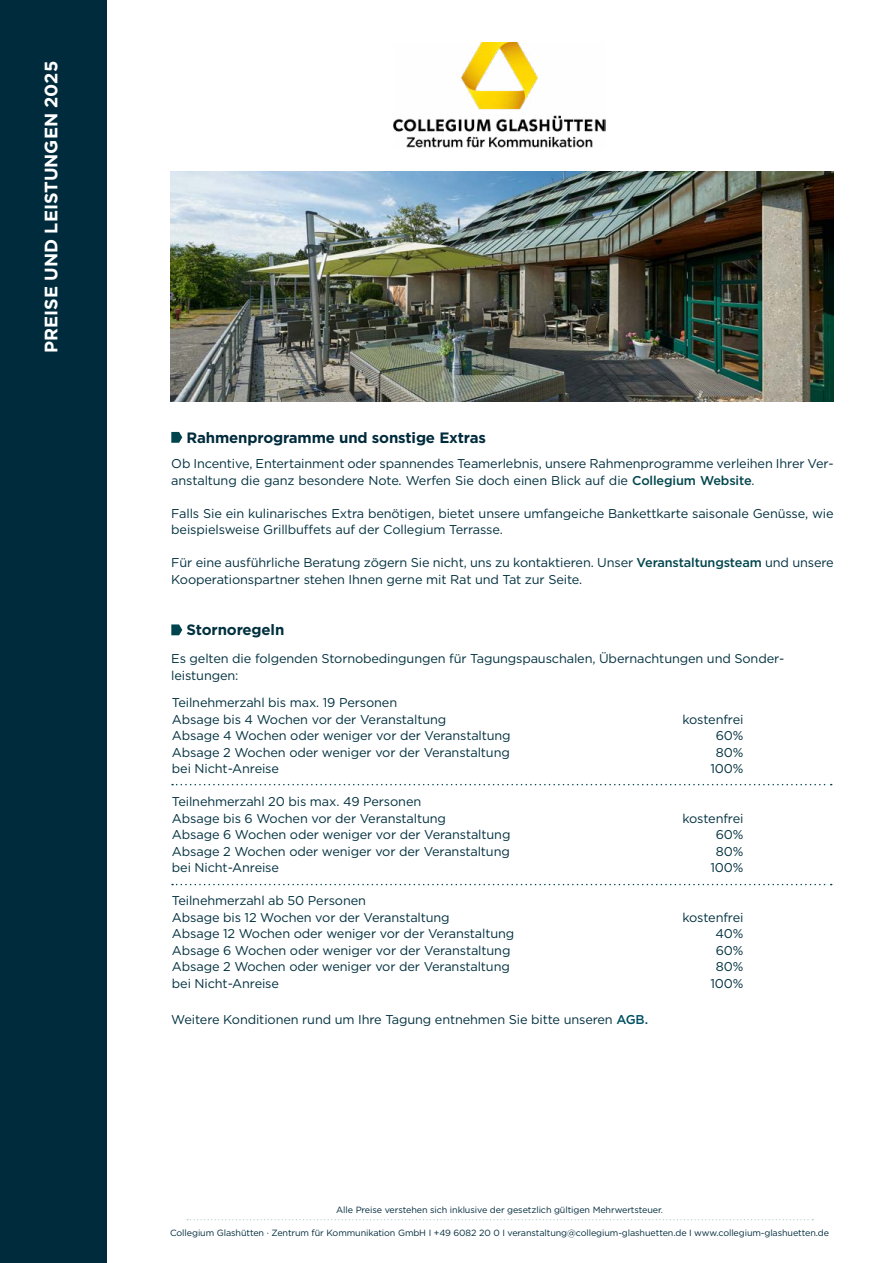
<style>
.page{position:relative;width:893px;height:1263px;background:#fff}
.page>*{position:absolute;margin:0;border:0;box-sizing:border-box;transform-origin:0 0}
.t1{font:700 18px "Gotham";color:#fff}
.t2{font:700 15px "Gotham";letter-spacing:-.01em;color:#002b3c}
.t3{font:700 15px "Gotham";letter-spacing:-.01em;color:#00303f}
.t4{font:12.75px/16.5px "Gotham";letter-spacing:-.01em;color:#00303f}
.t5{font:9px "Gotham";letter-spacing:-.01em;color:#002b3c}
.s1{font-weight:500;color:#00454d}
.s2{font-size:12px;color:#fff}
.s3{font-weight:500;color:#005163}
.s4{color:#004c5f}
</style>
<div class="page">
<div style="left:0;top:0;width:106px;height:1263px;background:#002b3c"></div>
<svg style="left:187px;top:1219px;width:626px;height:1px"></svg>
<img style="left:170px;top:171px;width:663px;height:230px">
<img style="left:393px;top:43px;width:213px;height:105px">
<svg style="left:171px;top:624px;width:11px;height:11px"></svg>
<svg style="left:172px;top:784px;width:660px;height:1px"></svg>
<svg style="left:172px;top:884px;width:660px;height:1px"></svg>
<svg style="left:171px;top:432px;width:11px;height:11px"></svg>
<h1 class="t1" style="left:39px;top:353px;width:293px;rotate:-90deg">PREISE UND LEISTUNGEN 2025</h1>
<p class="t2" style="left:187px;top:427px;width:301px">Rahmenprogramme und sonstige Extras</p>
<p class="t4" style="left:171px;top:455px;width:664px">Ob Incentive, Entertainment oder spannendes Teamerlebnis, unsere Rahmenprogramme verleihen Ihrer Ver&shy;anstaltung die ganz besondere Note. Werfen Sie doch einen Blick auf die <span class="s1">Collegium Website</span>. <span class="s2">https://www.</span></p>
<p class="t4" style="left:171px;top:505px;width:664px">Falls Sie ein kulinarisches Extra benötigen, bietet unsere umfangeiche Bankettkarte saisonale Genüsse, wie beispielsweise Grillbuffets auf der Collegium Terrasse.</p>
<p class="t4" style="left:171px;top:554px;width:664px">Für eine ausführliche Beratung zögern Sie nicht, uns zu kontaktieren. Unser <span class="s1">Veranstaltungsteam</span> und unsere<br>Kooperationspartner stehen Ihnen gerne mit Rat und Tat zur Seite.</p>
<p class="t3" style="left:186px;top:620px;width:99px">Stornoregeln</p>
<p class="t4" style="left:171px;top:650px;width:614px">Es gelten die folgenden Stornobedingungen für Tagungspauschalen, Übernachtungen und Sonder&shy;leistungen:</p>
<p class="t4" style="left:172px;top:694px;width:276px">Teilnehmerzahl bis max. 19 Personen<br>Absage bis 4 Wochen vor der Veranstaltung</p>
<p class="t4" style="left:682px;top:711px;width:63px">kostenfrei</p>
<p class="t4" style="left:172px;top:727px;width:340px">Absage 4 Wochen oder weniger vor der Veranstaltung</p>
<p class="t4" style="left:716px;top:727px;width:29px">60%</p>
<p class="t4" style="left:172px;top:744px;width:339px">Absage 2 Wochen oder weniger vor der Veranstaltung</p>
<p class="t4" style="left:716px;top:744px;width:29px">80%</p>
<p class="t4" style="left:172px;top:760px;width:109px">bei Nicht-Anreise</p>
<p class="t4" style="left:710px;top:760px;width:35px">100%</p>
<p class="t4" style="left:172px;top:793px;width:276px">Teilnehmerzahl 20 bis max. 49 Personen<br>Absage bis 6 Wochen vor der Veranstaltung</p>
<p class="t4" style="left:682px;top:810px;width:63px">kostenfrei</p>
<p class="t4" style="left:172px;top:826px;width:340px">Absage 6 Wochen oder weniger vor der Veranstaltung</p>
<p class="t4" style="left:716px;top:826px;width:29px">60%</p>
<p class="t4" style="left:172px;top:843px;width:339px">Absage 2 Wochen oder weniger vor der Veranstaltung</p>
<p class="t4" style="left:716px;top:843px;width:29px">80%</p>
<p class="t4" style="left:172px;top:859px;width:109px">bei Nicht-Anreise</p>
<p class="t4" style="left:710px;top:859px;width:35px">100%</p>
<p class="t4" style="left:172px;top:892px;width:279px">Teilnehmerzahl ab 50 Personen<br>Absage bis 12 Wochen vor der Veranstaltung</p>
<p class="t4" style="left:682px;top:909px;width:63px">kostenfrei</p>
<p class="t4" style="left:172px;top:925px;width:344px">Absage 12 Wochen oder weniger vor der Veranstaltung</p>
<p class="t4" style="left:715px;top:925px;width:30px">40%</p>
<p class="t4" style="left:172px;top:942px;width:340px">Absage 6 Wochen oder weniger vor der Veranstaltung</p>
<p class="t4" style="left:716px;top:942px;width:29px">60%</p>
<p class="t4" style="left:172px;top:958px;width:339px">Absage 2 Wochen oder weniger vor der Veranstaltung</p>
<p class="t4" style="left:716px;top:958px;width:29px">80%</p>
<p class="t4" style="left:172px;top:975px;width:109px">bei Nicht-Anreise</p>
<p class="t4" style="left:710px;top:975px;width:35px">100%</p>
<p class="t4" style="left:171px;top:1011px;width:478px">Weitere Konditionen rund um Ihre Tagung entnehmen Sie bitte unseren <span class="s3">AGB.</span></p>
<p class="t5" style="left:336px;top:1204px;width:328px">Alle Preise verstehen sich inklusive der gesetzlich gültigen Mehrwertsteuer<span class="s4">.</span></p>
<p class="t5" style="left:170px;top:1227px;width:661px">Collegium Glashütten · Zentrum für Kommunikation GmbH I +49 6082 20 0 I veranstaltung@collegium-glashuetten.de I www.collegium-glashuetten.de</p>
</div>
